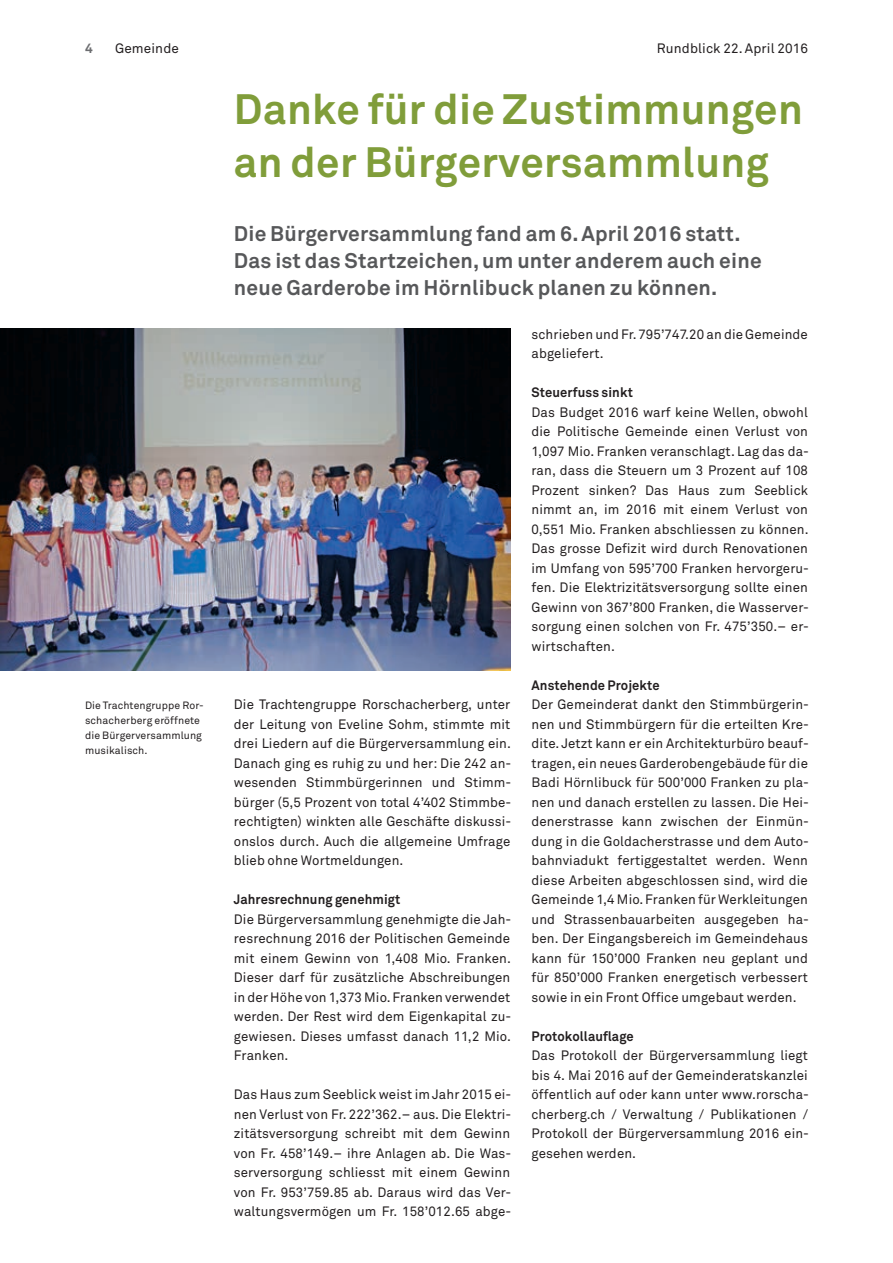
<style>
.page{position:relative;width:893px;height:1263px;background:#fff}
.page>*{position:absolute;margin:0;border:0;box-sizing:border-box;transform-origin:0 0}
.t1{font:700 42px/52.5px "Akkurat";letter-spacing:.01em;color:#809d3a}
.t2{font:700 21px/27px "Akkurat";letter-spacing:.01em;color:#57585a}
.t3{font:13.5px/19.5px "Akkurat";letter-spacing:.01em;color:#231f20;text-align:justify}
.t4{font:700 13.5px "Akkurat";letter-spacing:.01em;color:#231f20;scale:.96 1}
.t5{font:700 13.5px "Akkurat";color:#6c6d70}
.t6{font:10.5px/15px "Akkurat";letter-spacing:.01em;color:#231f20}
</style>
<div class="page">
<img style="left:0;top:328px;width:510px;height:342px">
<p class="t5" style="left:85px;top:40px;width:9px">4</p>
<p class="t3" style="left:115px;top:39px;width:65px">Gemeinde</p>
<p class="t3" style="left:657px;top:39px;width:153px">Rundblick 22. April 2016</p>
<p class="t6" style="left:85px;top:698px;width:120px">Die Trachtengruppe Ror&shy;schacherberg eröffnete die Bürgerversammlung musikalisch.</p>
<h1 class="t1" style="left:234px;top:83px;width:570px">Danke für die Zustimmungen an der Bürgerversammlung</h1>
<h2 class="t2" style="left:234px;top:220px;width:529px">Die Bürgerversammlung fand am 6. April 2016 statt.<br>Das ist das Startzeichen, um unter anderem auch eine neue Garderobe im Hörnlibuck planen zu können.</h2>
<p class="t3" style="left:531px;top:324px;width:278px">schrieben und Fr. 795’747.20 an die Gemeinde abgeliefert.</p>
<p class="t4" style="left:531px;top:384px;width:107px">Steuerfuss sinkt</p>
<p class="t3" style="left:531px;top:402px;width:279px">Das Budget 2016 warf keine Wellen, obwohl die Politische Gemeinde einen Verlust von 1,097 Mio. Franken veranschlagt. Lag das da&shy;ran, dass die Steuern um 3 Prozent auf 108<br>Prozent sinken? Das Haus zum Seeblick nimmt an, im 2016 mit einem Verlust von 0,551 Mio. Franken abschliessen zu können.<br>Das grosse Defizit wird durch Renovationen im Umfang von 595’700 Franken hervorgeru&shy;fen. Die Elektrizitätsversorgung sollte einen Gewinn von 367’800 Franken, die Wasserver&shy;sorgung einen solchen von Fr. 475’350.– er&shy;wirtschaften.</p>
<p class="t4" style="left:531px;top:676px;width:135px">Anstehende Projekte</p>
<p class="t3" style="left:531px;top:695px;width:279px">Der Gemeinderat dankt den Stimmbürgerin&shy;nen und Stimmbürgern für die erteilten Kre&shy;dite. Jetzt kann er ein Architekturbüro beauf&shy;tragen, ein neues Garderobengebäude für die Badi Hörnlibuck für 500’000 Franken zu pla&shy;nen und danach erstellen zu lassen. Die Hei&shy;denerstrasse kann zwischen der Einmün&shy;dung in die Goldacherstrasse und dem Auto&shy;bahnviadukt fertiggestaltet werden. Wenn diese Arbeiten abgeschlossen sind, wird die Gemeinde 1,4 Mio. Franken für Werkleitungen und Strassenbauarbeiten ausgegeben ha&shy;ben. Der Eingangsbereich im Gemeindehaus kann für 150’000 Franken neu geplant und für 850’000 Franken energetisch verbessert sowie in ein Front Office umgebaut werden.</p>
<p class="t4" style="left:531px;top:1027px;width:108px">Protokollauflage</p>
<p class="t3" style="left:531px;top:1046px;width:279px">Das Protokoll der Bürgerversammlung liegt bis 4. Mai 2016 auf der Gemeinderatskanzlei öffentlich auf oder kann unter www.rorscha&shy;cherberg.ch / Verwaltung / Publikationen / Protokoll der Bürgerversammlung 2016 ein&shy;gesehen werden.</p>
<p class="t3" style="left:234px;top:695px;width:279px">Die Trachtengruppe Rorschacherberg, unter der Leitung von Eveline Sohm, stimmte mit drei Liedern auf die Bürgerversammlung ein.<br>Danach ging es ruhig zu und her: Die 242 an&shy;wesenden Stimmbürgerinnen und Stimm&shy;bürger (5,5 Prozent von total 4’402 Stimmbe&shy;rechtigten) winkten alle Geschäfte diskussi&shy;onslos durch. Auch die allgemeine Umfrage blieb ohne Wortmeldungen.</p>
<p class="t4" style="left:234px;top:891px;width:175px">Jahresrechnung genehmigt</p>
<p class="t3" style="left:234px;top:909px;width:279px">Die Bürgerversammlung genehmigte die Jah&shy;resrechnung 2016 der Politischen Gemeinde mit einem Gewinn von 1,408 Mio. Franken.<br>Dieser darf für zusätzliche Abschreibungen in der Höhe von 1,373 Mio. Franken verwendet werden. Der Rest wird dem Eigenkapital zu&shy;gewiesen. Dieses umfasst danach 11,2 Mio.<br>Franken.</p>
<p class="t3" style="left:234px;top:1085px;width:279px">Das Haus zum Seeblick weist im Jahr 2015 ei&shy;nen Verlust von Fr. 222’362.– aus. Die Elektri&shy;zitätsversorgung schreibt mit dem Gewinn von Fr. 458’149.– ihre Anlagen ab. Die Was&shy;serversorgung schliesst mit einem Gewinn von Fr. 953’759.85 ab. Daraus wird das Ver&shy;waltungsvermögen um Fr. 158’012.65 abge-</p>
</div>
